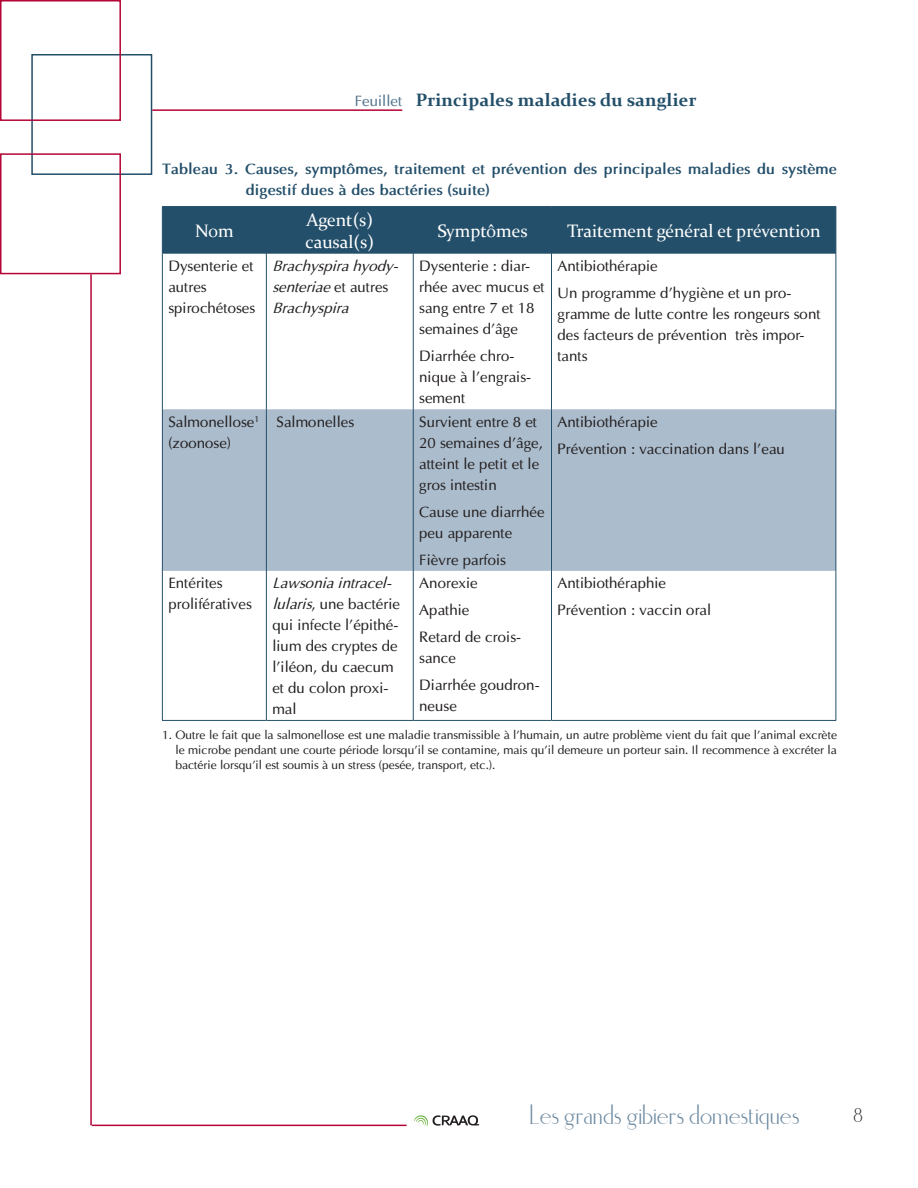
<style>
.page{position:relative;width:918px;height:1188px;background:#fff}
.page>*{position:absolute;margin:0;border:0;box-sizing:border-box;transform-origin:0 0}
.t1{font:27px "Elisia";color:#69879f}
.t2{font:19.5px "Elisia";color:#231f20}
.t3{font:18px/21.6px "Constantia";color:#fff}
.t4{font:700 18px "Constantia";letter-spacing:.01em;color:#234f6a}
.t5{font:15px/21px "Optima";color:#231f20}
.t6{font:700 15px/21px "Optima";color:#234f6a}
.t7{font:italic 15px/21px "Optima";color:#231f20}
.t8{font:12px/15px "Optima";color:#231f20;text-align:justify}
.s1{font-family:"Optima";font-weight:400;font-size:15px;color:#4e718b}
.s2{font-style:normal}
.s3{font-style:italic}
</style>
<div class="page">
<hr style="left:90px;top:274px;width:2px;height:851px;background:#b50536">
<hr style="left:92px;top:1125px;width:315px;height:1px;background:#b50536">
<div style="left:31px;top:54px;width:121px;height:121px;border:2px solid #234f6a"></div>
<div style="left:0;top:153px;width:121px;height:121px;border:2px solid #b50536"></div>
<svg style="left:414px;top:1115px;width:65px;height:11px"></svg>
<hr style="left:152px;top:109px;width:250px;height:2px;background:#b50536">
<div style="left:0;top:0;width:121px;height:121px;border:2px solid #b50536"></div>
<div style="left:163px;top:207px;width:673px;height:47px;background:#234f6a"></div>
<div style="left:163px;top:409px;width:673px;height:162px;background:#abbccc"></div>
<hr style="left:162px;top:206px;width:104px;height:1px;background:#234f6a">
<hr style="left:162px;top:207px;width:1px;height:47px;background:#234f6a">
<hr style="left:266px;top:206px;width:147px;height:1px;background:#234f6a">
<hr style="left:266px;top:207px;width:1px;height:47px;background:#234f6a">
<hr style="left:413px;top:206px;width:139px;height:1px;background:#234f6a">
<hr style="left:413px;top:207px;width:1px;height:47px;background:#234f6a">
<hr style="left:552px;top:206px;width:284px;height:1px;background:#234f6a">
<hr style="left:551px;top:207px;width:1px;height:47px;background:#234f6a">
<hr style="left:836px;top:207px;width:1px;height:47px;background:#234f6a">
<hr style="left:162px;top:254px;width:1px;height:155px;background:#234f6a">
<hr style="left:266px;top:254px;width:1px;height:155px;background:#234f6a">
<hr style="left:413px;top:254px;width:1px;height:155px;background:#234f6a">
<hr style="left:551px;top:254px;width:1px;height:155px;background:#234f6a">
<hr style="left:836px;top:254px;width:1px;height:155px;background:#234f6a">
<hr style="left:162px;top:409px;width:1px;height:162px;background:#234f6a">
<hr style="left:266px;top:409px;width:1px;height:162px;background:#234f6a">
<hr style="left:413px;top:409px;width:1px;height:162px;background:#234f6a">
<hr style="left:551px;top:409px;width:1px;height:162px;background:#234f6a">
<hr style="left:836px;top:409px;width:1px;height:162px;background:#234f6a">
<hr style="left:162px;top:571px;width:1px;height:149px;background:#234f6a">
<hr style="left:266px;top:571px;width:1px;height:149px;background:#234f6a">
<hr style="left:413px;top:571px;width:1px;height:149px;background:#234f6a">
<hr style="left:551px;top:571px;width:1px;height:149px;background:#234f6a">
<hr style="left:836px;top:571px;width:1px;height:149px;background:#234f6a">
<hr style="left:162px;top:720px;width:104px;height:1px;background:#234f6a">
<hr style="left:266px;top:720px;width:147px;height:1px;background:#234f6a">
<hr style="left:413px;top:720px;width:139px;height:1px;background:#234f6a">
<hr style="left:552px;top:720px;width:284px;height:1px;background:#234f6a">
<p class="t4" style="left:355px;top:88px;width:343px"><span class="s1">Feuillet</span> Principales maladies du sanglier</p>
<p class="t6" style="left:246px;top:158px;width:593px;text-indent:-84px">Tableau 3. Causes, symptômes, traitement et prévention des principales maladies du système digestif dues à des bactéries (suite)</p>
<p class="t3" style="left:195px;top:219px;width:40px">Nom</p>
<p class="t3" style="left:305px;top:208px;width:70px">Agent(s) causal(s)</p>
<p class="t3" style="left:437px;top:219px;width:92px">Symptômes</p>
<p class="t3" style="left:567px;top:219px;width:255px">Traitement général et prévention</p>
<p class="t5" style="left:168px;top:256px;width:88px">Dysenterie et autres spirochétoses</p>
<p class="t7" style="left:272px;top:256px;width:127px">Brachyspira hyody&shy;senteriae <span class="s2">et autres<br></span>Brachyspira</p>
<p class="t5" style="left:419px;top:256px;width:127px">Dysenterie : diar&shy;rhée avec mucus et sang entre 7 et 18 semaines d’âge</p>
<p class="t5" style="left:419px;top:346px;width:113px">Diarrhée chro&shy;nique à l’engrais&shy;sement</p>
<p class="t5" style="left:168px;top:411px;width:93px">Salmonellose<sup>1 </sup>(zoonose)</p>
<p class="t5" style="left:277px;top:411px;width:79px">Salmonelles</p>
<p class="t5" style="left:419px;top:411px;width:125px">Survient entre 8 et<br>20 semaines d’âge, atteint le petit et le gros intestin</p>
<p class="t5" style="left:419px;top:501px;width:127px">Cause une diarrhée peu apparente</p>
<p class="t5" style="left:419px;top:549px;width:88px">Fièvre parfois</p>
<p class="t5" style="left:168px;top:573px;width:85px">Entérites prolifératives</p>
<p class="t5" style="left:272px;top:573px;width:129px"><span class="s3">Lawsonia intracel&shy;lularis</span>, une bactérie qui infecte l’épithé&shy;lium des cryptes de l’iléon, du caecum et du colon proxi&shy;mal</p>
<p class="t5" style="left:419px;top:570px;width:103px;line-height:27px">Anorexie<br>Apathie<br>Retard de crois-</p>
<p class="t5" style="left:419px;top:645px;width:122px;line-height:27px">sance<br>Diarrhée goudron-</p>
<p class="t5" style="left:419px;top:696px;width:39px">neuse</p>
<p class="t5" style="left:558px;top:253px;width:236px;line-height:27px">Antibiothérapie<br>Un programme d’hygiène et un pro-</p>
<p class="t5" style="left:558px;top:304px;width:265px">gramme de lutte contre les rongeurs sont des facteurs de prévention très impor&shy;tants</p>
<p class="t5" style="left:558px;top:408px;width:229px;line-height:27px">Antibiothérapie<br>Prévention : vaccination dans l’eau</p>
<p class="t5" style="left:558px;top:570px;width:155px;line-height:27px">Antibiothéraphie<br>Prévention : vaccin oral</p>
<p class="t8" style="left:176px;top:727px;width:663px;text-indent:-14px">1. Outre le fait que la salmonellose est une maladie transmissible à l’humain, un autre problème vient du fait que l’animal excrète le microbe pendant une courte période lorsqu’il se contamine, mais qu’il demeure un porteur sain. Il recommence à excréter la bactérie lorsqu’il est soumis à un stress (pesée, transport, etc.).</p>
<h1 class="t1" style="left:529px;top:1102px;width:272px">Les grands gibiers domestiques</h1>
<h2 class="t2" style="left:853px;top:1106px;width:11px">8</h2>
</div>
